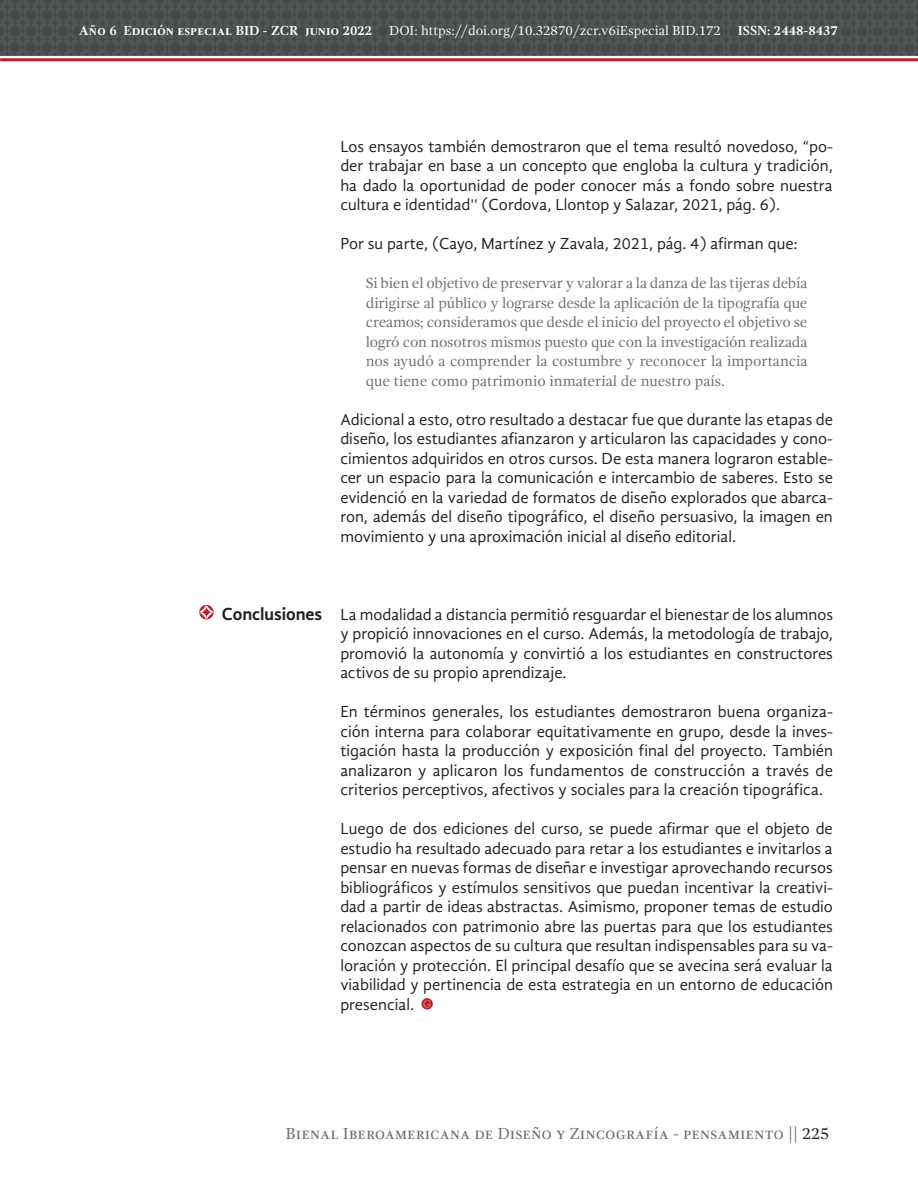
<style>
.page{position:relative;width:918px;height:1188px;background:#fff}
.page>*{position:absolute;margin:0;border:0;box-sizing:border-box;transform-origin:0 0}
.ENCABEZADO_2{font:700 18px "Gandhi Sans";letter-spacing:-.005em;color:#231f20}
.CUERPO{font:16.5px/19.5px "Gandhi Sans";color:#231f20;text-align:justify}
.t1{font:16.5px "Gandhi Serif";color:#6c6d70}
.CITAS{font:15px/19.5px "Gandhi Serif";letter-spacing:-.01em;color:#6c6d70;text-align:justify}
.t2{font:13.5px "Gandhi Serif";color:#fff}
.s1{font-weight:700}
.s2{color:#231f20}
</style>
<div class="page">
<div style="left:0;top:0;width:918px;height:56px;background:#4c4f50"></div>
<hr style="left:0;top:58px;width:918px;height:3px;background:#be1d2c">
<svg style="left:199px;top:605px;width:15px;height:14px"></svg>
<svg style="left:421px;top:998px;width:12px;height:12px"></svg>
<svg style="left:423px;top:1000px;width:8px;height:8px"></svg>
<p class="t2" style="left:79px;top:23px;width:761px"><span class="s1">Año 6 Edición especial BID - ZCR junio 2022</span> DOI: https://doi.org/10.32870/zcr.v6iEspecial BID.172 <span class="s1">ISSN: 2448-8437</span></p>
<p class="CUERPO" style="left:340px;top:136px;width:494px">Los ensayos también demostraron que el tema resultó novedoso, “po&shy;der trabajar en base a un concepto que engloba la cultura y tradición, ha dado la oportunidad de poder conocer más a fondo sobre nuestra cultura e identidad'' (Cordova, Llontop y Salazar, 2021, pág. 6).</p>
<p class="CUERPO" style="left:340px;top:234px;width:459px">Por su parte, (Cayo, Martínez y Zavala, 2021, pág. 4) afirman que:</p>
<p class="CITAS" style="left:366px;top:273px;width:443px">Si bien el objetivo de preservar y valorar a la danza de las tijeras debía dirigirse al público y lograrse desde la aplicación de la tipografía que creamos; consideramos que desde el inicio del proyecto el objetivo se logró con nosotros mismos puesto que con la investigación realizada nos ayudó a comprender la costumbre y reconocer la importancia que tiene como patrimonio inmaterial de nuestro país.</p>
<p class="CUERPO" style="left:340px;top:409px;width:494px">Adicional a esto, otro resultado a destacar fue que durante las etapas de diseño, los estudiantes afianzaron y articularon las capacidades y cono&shy;cimientos adquiridos en otros cursos. De esta manera lograron estable&shy;cer un espacio para la comunicación e intercambio de saberes. Esto se evidenció en la variedad de formatos de diseño explorados que abarca&shy;ron, además del diseño tipográfico, el diseño persuasivo, la imagen en movimiento y una aproximación inicial al diseño editorial.</p>
<p class="ENCABEZADO_2" style="left:222px;top:603px;width:102px">Conclusiones</p>
<p class="CUERPO" style="left:340px;top:604px;width:494px">La modalidad a distancia permitió resguardar el bienestar de los alumnos y propició innovaciones en el curso. Además, la metodología de trabajo, promovió la autonomía y convirtió a los estudiantes en constructores activos de su propio aprendizaje.</p>
<p class="CUERPO" style="left:340px;top:702px;width:494px">En términos generales, los estudiantes demostraron buena organiza&shy;ción interna para colaborar equitativamente en grupo, desde la inves&shy;tigación hasta la producción y exposición final del proyecto. También analizaron y aplicaron los fundamentos de construcción a través de criterios perceptivos, afectivos y sociales para la creación tipográfica.</p>
<p class="CUERPO" style="left:340px;top:819px;width:494px">Luego de dos ediciones del curso, se puede afirmar que el objeto de estudio ha resultado adecuado para retar a los estudiantes e invitarlos a pensar en nuevas formas de diseñar e investigar aprovechando recursos bibliográficos y estímulos sensitivos que puedan incentivar la creativi&shy;dad a partir de ideas abstractas. Asimismo, proponer temas de estudio relacionados con patrimonio abre las puertas para que los estudiantes conozcan aspectos de su cultura que resultan indispensables para su va&shy;loración y protección. El principal desafío que se avecina será evaluar la viabilidad y pertinencia de esta estrategia en un entorno de educación presencial.</p>
<p class="t1" style="left:286px;top:1124px;width:545px">Bienal Iberoamericana de Diseño y Zincografía - pensamiento || <span class="s2">225</span></p>
</div>
